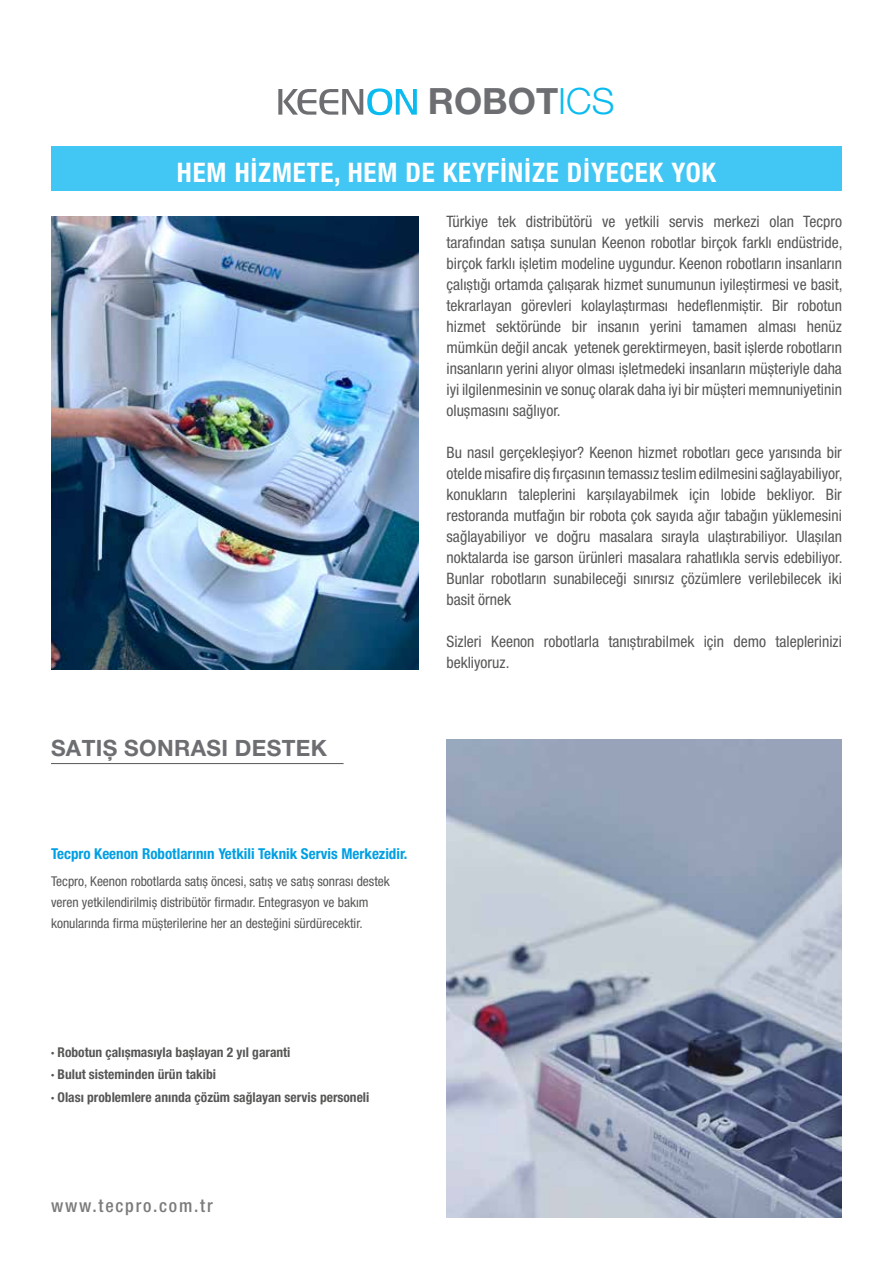
<style>
.page{position:relative;width:893px;height:1263px;background:#fff}
.page>*{position:absolute;margin:0;border:0;box-sizing:border-box;transform-origin:0 0}
.t1{font:700 36.3px "Helvetica Neue LT Pro";color:#6d6e71}
.t2{font:700 condensed 27px "Helvetica Neue LT Pro";letter-spacing:.03em;color:#fff}
.t3{font:700 22.5px "Helvetica Neue LT Pro";letter-spacing:.015em;color:#6d6e71}
.t4{font:500 condensed 18px "Helvetica Neue LT Pro";letter-spacing:.1em;color:#7c7b7b}
.t5{font:condensed 15.75px/21px "Helvetica Neue LT Pro";color:#575756;text-align:justify}
.t6{font:700 condensed 15px "Helvetica Neue LT Pro";color:#009fe3}
.t7{font:condensed 13.5px/21px "Helvetica Neue LT Pro";color:#575756}
.t8{font:700 condensed 13.5px/22.5px "Helvetica Neue LT Pro";color:#575756}
.s1{font-weight:300;color:#0bbbef}
</style>
<div class="page">
<div style="left:51px;top:147px;width:791px;height:44px;background:#42c6f3"></div>
<img style="left:446px;top:740px;width:396px;height:478px">
<hr style="left:51px;top:763px;width:293px;height:1px;background:#575756">
<img style="left:51px;top:216px;width:367px;height:454px">
<svg style="left:278px;top:88px;width:139px;height:27px"></svg>
<h1 class="t1" style="left:428px;top:79px;width:188px">ROBOT<span class="s1">ICS</span></h1>
<h2 class="t2" style="left:177px;top:156px;width:541px">HEM HİZMETE, HEM DE KEYFİNİZE DİYECEK YOK</h2>
<h3 class="t3" style="left:51px;top:734px;width:278px">SATIŞ SONRASI DESTEK</h3>
<p class="t6" style="left:51px;top:844px;width:358px">Tecpro Keenon Robotlarının Yetkili Teknik Servis Merkezidir.</p>
<p class="t7" style="left:51px;top:870px;width:340px">Tecpro, Keenon robotlarda satış öncesi, satış ve satış sonrası destek veren yetkilendirilmiş distribütör firmadır. Entegrasyon ve bakım konularında firma müşterilerine her an desteğini sürdürecektir.</p>
<p class="t5" style="left:446px;top:211px;width:398px">Türkiye tek distribütörü ve yetkili servis merkezi olan Tecpro tarafından satışa sunulan Keenon robotlar birçok farklı endüstride, birçok farklı işletim modeline uygundur. Keenon robotların insanların çalıştığı ortamda çalışarak hizmet sunumunun iyileştirmesi ve basit, tekrarlayan görevleri kolaylaştırması hedeflenmiştir. Bir robotun hizmet sektöründe bir insanın yerini tamamen alması henüz mümkün değil ancak yetenek gerektirmeyen, basit işlerde robotların insanların yerini alıyor olması işletmedeki insanların müşteriyle daha iyi ilgilenmesinin ve sonuç olarak daha iyi bir müşteri memnuniyetinin oluşmasını sağlıyor.</p>
<p class="t5" style="left:446px;top:442px;width:398px">Bu nasıl gerçekleşiyor? Keenon hizmet robotları gece yarısında bir otelde misafire diş fırçasının temassız teslim edilmesini sağlayabiliyor, konukların taleplerini karşılayabilmek için lobide bekliyor. Bir restoranda mutfağın bir robota çok sayıda ağır tabağın yüklemesini sağlayabiliyor ve doğru masalara sırayla ulaştırabiliyor. Ulaşılan noktalarda ise garson ürünleri masalara rahatlıkla servis edebiliyor.<br>Bunlar robotların sunabileceği sınırsız çözümlere verilebilecek iki basit örnek</p>
<p class="t5" style="left:446px;top:631px;width:397px">Sizleri Keenon robotlarla tanıştırabilmek için demo taleplerinizi bekliyoruz.</p>
<p class="t8" style="left:51px;top:1040px;width:320px">· Robotun çalışmasıyla başlayan 2 yıl garanti<br>· Bulut sisteminden ürün takibi<br>· Olası problemlere anında çözüm sağlayan servis personeli</p>
<p class="t4" style="left:51px;top:1195px;width:163px">www.tecpro.com.tr</p>
</div>
